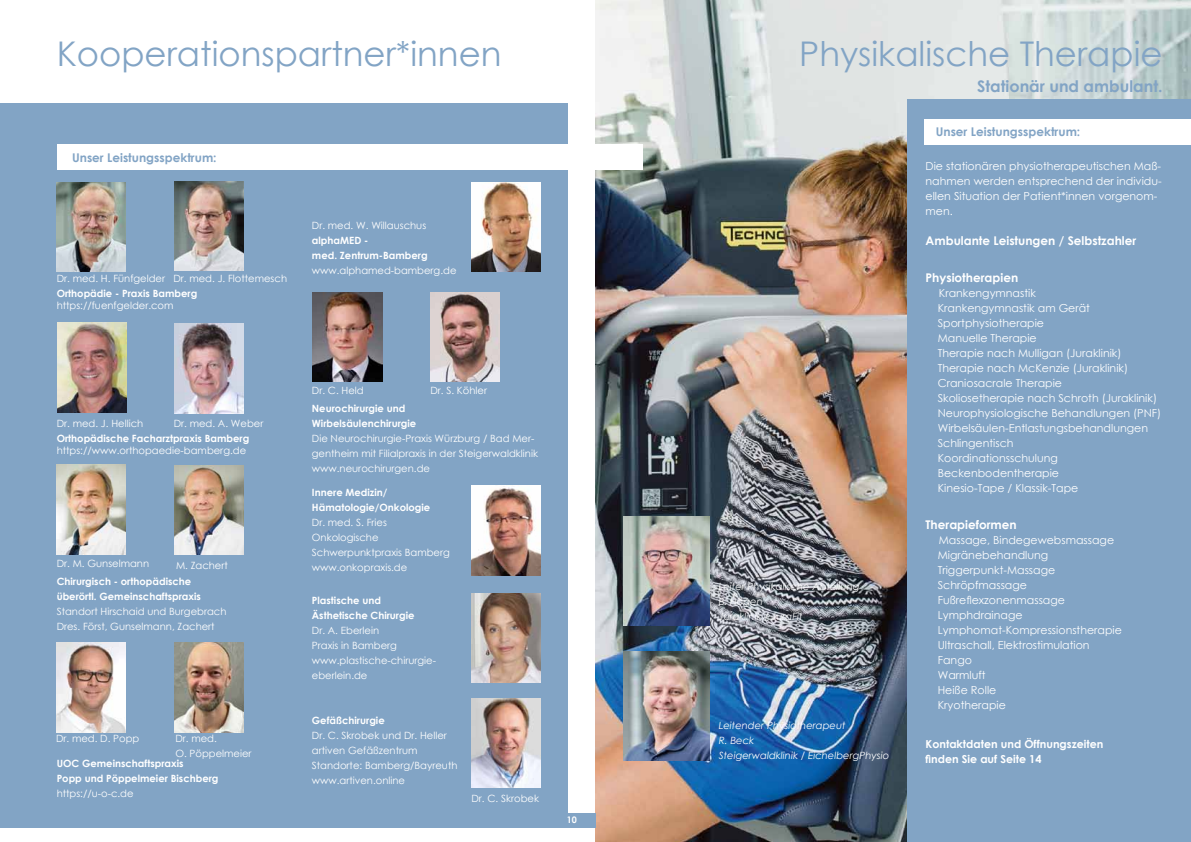
<style>
.page{position:relative;width:1191px;height:842px;background:#fff}
.page>*{position:absolute;margin:0;border:0;box-sizing:border-box;transform-origin:0 0}
.t1{font:34px "Century Gothic";color:#82a4c5}
.t2{font:700 16px "Century Gothic";color:#82a4c5}
.t3{font:700 12px "Century Gothic";color:#fff}
.t4{font:700 12px "Century Gothic";color:#82a4c5}
.t5{font:11px/15px "Century Gothic";color:#fff}
.t6{font:700 11px/15px "Century Gothic";color:#fff}
.t7{font:10px/15px "Century Gothic";color:#fff}
.t8{font:700 10px/15px "Century Gothic";color:#fff}
.t9{font:italic 10px/15px "Century Gothic";color:#fff}
.t10{font:700 9px "Century Gothic";color:#fff}
</style>
<div class="page">
<img style="left:595px;top:0;width:596px;height:842px">
<div style="left:561px;top:814px;width:34px;height:14px;background:#82a4c5"></div>
<div style="left:907px;top:99px;width:284px;height:743px;background:#82a4c5"></div>
<div style="left:924px;top:119px;width:267px;height:25px;background:#fff"></div>
<div style="left:0;top:103px;width:567px;height:725px;background:#82a4c5"></div>
<div style="left:57px;top:144px;width:585px;height:26px;background:#fff"></div>
<img style="left:624px;top:516px;width:85px;height:109px">
<img style="left:624px;top:651px;width:85px;height:110px">
<img style="left:471px;top:594px;width:69px;height:89px">
<img style="left:471px;top:486px;width:69px;height:89px">
<img style="left:175px;top:324px;width:69px;height:89px">
<img style="left:57px;top:182px;width:69px;height:90px">
<img style="left:175px;top:182px;width:69px;height:89px">
<img style="left:430px;top:293px;width:69px;height:89px">
<img style="left:313px;top:293px;width:69px;height:89px">
<img style="left:57px;top:323px;width:70px;height:89px">
<img style="left:471px;top:182px;width:69px;height:90px">
<img style="left:57px;top:465px;width:69px;height:89px">
<img style="left:175px;top:466px;width:69px;height:89px">
<img style="left:471px;top:698px;width:69px;height:89px">
<img style="left:57px;top:643px;width:69px;height:89px">
<img style="left:175px;top:643px;width:69px;height:89px">
<h1 class="t1" style="left:57px;top:40px;width:446px">Kooperationspartner*innen</h1>
<p class="t4" style="left:72px;top:153px;width:146px">Unser Leistungsspektrum:</p>
<p class="t7" style="left:57px;top:272px;width:232px">Dr. med. H. Fünfgelder Dr. med. J. Flottemesch</p>
<p class="t8" style="left:57px;top:287px;width:142px">Orthopädie - Praxis Bamberg</p>
<p class="t7" style="left:57px;top:298px;width:118px">https://fuenfgelder.com</p>
<p class="t7" style="left:312px;top:219px;width:116px">Dr. med. W. Willauschus</p>
<p class="t8" style="left:312px;top:233px;width:117px">alphaMED -<br>med. Zentrum-Bamberg</p>
<p class="t7" style="left:312px;top:264px;width:146px">www.alphamed-bamberg.de</p>
<p class="t7" style="left:57px;top:417px;width:88px">Dr. med. J. Hellich</p>
<p class="t7" style="left:174px;top:417px;width:91px">Dr. med. A. Weber</p>
<p class="t8" style="left:57px;top:432px;width:194px">Orthopädische Facharztpraxis Bamberg</p>
<p class="t7" style="left:57px;top:443px;width:191px">https://www.orthopaedie-bamberg.de</p>
<p class="t7" style="left:57px;top:557px;width:94px">Dr. M. Gunselmann</p>
<p class="t7" style="left:176px;top:558px;width:53px">M. Zachert</p>
<p class="t8" style="left:57px;top:575px;width:146px">Chirurgisch - orthopädische überörtl. Gemeinschaftspraxis</p>
<p class="t7" style="left:57px;top:605px;width:171px">Standort Hirschaid und Burgebrach<br>Dres. Först, Gunselmann, Zachert</p>
<p class="t7" style="left:56px;top:732px;width:85px">Dr. med. D. Popp</p>
<p class="t7" style="left:175px;top:731px;width:78px">Dr. med.<br>O. Pöppelmeier</p>
<p class="t8" style="left:57px;top:757px;width:163px">UOC Gemeinschaftspraxis<br>Popp und Pöppelmeier Bischberg</p>
<p class="t7" style="left:57px;top:786px;width:78px">https://u-o-c.de</p>
<p class="t7" style="left:312px;top:383px;width:53px">Dr. C. Held</p>
<p class="t7" style="left:430px;top:383px;width:58px">Dr. S. Köhler</p>
<p class="t8" style="left:312px;top:401px;width:106px">Neurochirurgie und<br>Wirbelsäulenchirurgie</p>
<p class="t7" style="left:312px;top:430px;width:228px">Die Neurochirurgie-Praxis Würzburg / Bad Mer&shy;gentheim mit Filialpraxis in der Steigerwaldklinik www.neurochirurgen.de</p>
<p class="t8" style="left:312px;top:485px;width:120px">Innere Medizin/<br>Hämatologie/Onkologie</p>
<p class="t7" style="left:312px;top:516px;width:139px">Dr. med. S. Fries<br>Onkologische<br>Schwerpunktpraxis Bamberg www.onkopraxis.de</p>
<p class="t8" style="left:312px;top:593px;width:104px">Plastische und<br>Ästhetische Chirurgie</p>
<p class="t7" style="left:312px;top:624px;width:126px">Dr. A. Eberlein<br>Praxis in Bamberg www.plastische-chirurgie&shy;eberlein.de</p>
<p class="t8" style="left:312px;top:713px;width:74px">Gefäßchirurgie</p>
<p class="t7" style="left:312px;top:729px;width:147px">Dr. C. Skrobek und Dr. Heller artiven Gefäßzentrum<br>Standorte: Bamberg/Bayreuth www.artiven.online</p>
<p class="t7" style="left:471px;top:791px;width:69px">Dr. C. Skrobek</p>
<p class="t10" style="left:567px;top:816px;width:12px">10</p>
<h1 class="t1" style="left:799px;top:40px;width:365px">Physikalische Therapie</h1>
<h2 class="t2" style="left:977px;top:79px;width:187px">Stationär und ambulant.</h2>
<p class="t9" style="left:719px;top:580px;width:142px">Leiter Physikalische Abteilung<br>B. Högen<br>Juraklinik / JuraFit</p>
<p class="t9" style="left:719px;top:718px;width:172px">Leitender Physiotherapeut<br>R. Beck<br>Steigerwaldklinik / EichelbergPhysio</p>
<p class="t4" style="left:935px;top:126px;width:146px">Unser Leistungsspektrum:</p>
<p class="t5" style="left:925px;top:159px;width:238px">Die stationären physiotherapeutischen Maß&shy;nahmen werden entsprechend der individu&shy;ellen Situation der Patient*innen vorgenom&shy;men.</p>
<p class="t3" style="left:925px;top:236px;width:212px">Ambulante Leistungen / Selbstzahler</p>
<p class="t3" style="left:925px;top:273px;width:94px">Physiotherapien</p>
<p class="t5" style="left:937px;top:286px;width:225px">Krankengymnastik<br>Krankengymnastik am Gerät<br>Sportphysiotherapie<br>Manuelle Therapie<br>Therapie nach Mulligan (Juraklinik)<br>Therapie nach McKenzie (Juraklinik)<br>Craniosacrale Therapie<br>Skoliosetherapie nach Schroth (Juraklinik)<br>Neurophysiologische Behandlungen (PNF)<br>Wirbelsäulen-Entlastungsbehandlungen<br>Schlingentisch<br>Koordinationsschulung<br>Beckenbodentherapie<br>Kinesio-Tape / Klassik-Tape</p>
<p class="t3" style="left:925px;top:520px;width:93px">Therapieformen</p>
<p class="t5" style="left:937px;top:533px;width:186px">Massage, Bindegewebsmassage<br>Migränebehandlung<br>Triggerpunkt-Massage<br>Schröpfmassage<br>Fußreflexzonenmassage<br>Lymphdrainage<br>Lymphomat-Kompressionstherapie<br>Ultraschall, Elektrostimulation<br>Fango<br>Warmluft<br>Heiße Rolle<br>Kryotherapie</p>
<p class="t6" style="left:925px;top:737px;width:179px">Kontaktdaten und Öffnungszeiten finden Sie auf Seite 14</p>
</div>
